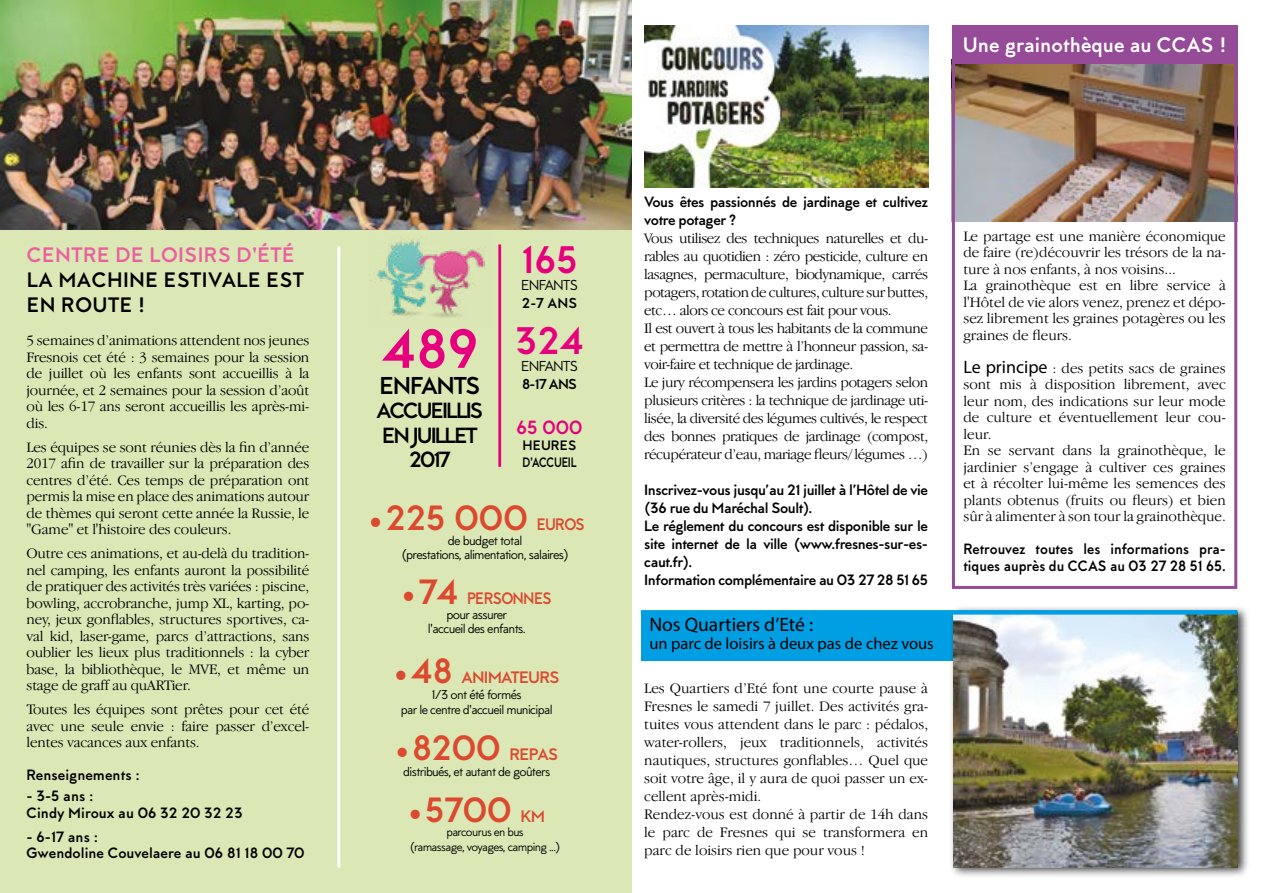
<style>
.page{position:relative;width:1263px;height:893px;background:#fff}
.page>*{position:absolute;margin:0;border:0;box-sizing:border-box;transform-origin:0 0}
.t1{font:700 55.05px "MTT Milano";color:#e6007d}
.t2{font:700 38.55px "MTT Milano";color:#e6007d}
.t3{font:700 35.25px "MTT Milano";color:#db4a2f}
.t4{font:700 24.45px "MTT Milano";letter-spacing:-.05em;color:#000}
.t5{font:700 22.05px/24.5px "MTT Milano";letter-spacing:-.09em;color:#000;text-align:center}
.t6{font:700 21px/25.2px "MTT Milano";letter-spacing:.02em;color:#000}
.t7{font:700 21px "MTT Milano";color:#fff}
.t8{font:700 21px "MTT Milano";letter-spacing:.02em;color:#ea609e}
.t9{font:19.5px "Myriad Pro";color:#000}
.t10{font:700 19.2px "MTT Milano";color:#e6007d}
.t11{font:700 16.65px "MTT Milano";letter-spacing:-.05em;color:#db4a2f}
.t12{font:700 16.65px "MTT Milano";letter-spacing:-.05em;color:#db4a2f;scale:.91 1}
.t13{font:16.5px "Myriad Pro";color:#000}
.t14{font:300 15px/16.5px "Garamond IT Cby BT";color:#000;text-align:justify}
.t15{font:300 15px/18px "Garamond IT Cby BT";letter-spacing:-.03em;color:#000}
.t16{font:700 15px/18px "MTT Milano";letter-spacing:-.03em;color:#000}
.t17{font:700 15px/16.5px "MTT Milano";color:#000}
.t18{font:700 15px/16.5px "MTT Milano";color:#000;scale:.96 1}
.t19{font:14.4px "MTT Milano";letter-spacing:-.05em;color:#000}
.t20{font:700 14.4px "MTT Milano";letter-spacing:-.05em;color:#000}
.t21{font:700 13.65px/16.5px "MTT Milano";letter-spacing:-.03em;color:#000}
.t22{font:13.05px/14.5px "MTT Milano";letter-spacing:-.05em;color:#000;text-align:center}
.t23{font:12.9px/15.6px "MTT Milano";letter-spacing:-.05em;color:#000;text-align:center}
.t24{font:12.15px/14.5px "MTT Milano";letter-spacing:-.05em;color:#000;text-align:center}
.s1{font-family:"Minion Pro";font-weight:400}
.s2{font-size:16.65px}
.s3{font-family:"Minion Pro";font-weight:400;font-size:35.25px}
.s4{font-size:35.25px}
.s5{font-family:"Myriad Pro";font-weight:400;font-size:18px}
</style>
<div class="page">
<div style="left:641px;top:612px;width:313px;height:49px;background:#009fe3"></div>
<img style="left:0;top:0;width:631px;height:230px">
<div style="left:0;top:230px;width:631px;height:663px;background:#dbe7b5"></div>
<img style="left:377px;top:240px;width:108px;height:78px">
<hr style="left:498px;top:244px;width:3px;height:223px;background:#e6007d">
<hr style="left:337px;top:246px;width:3px;height:621px;background:#fff">
<img style="left:956px;top:64px;width:277px;height:157px">
<div style="left:952px;top:57px;width:285px;height:532px;border:3px solid #954b97"></div>
<img style="left:644px;top:26px;width:284px;height:161px">
<div style="left:952px;top:26px;width:285px;height:38px;background:#954b97"></div>
<div style="left:949px;top:606px;width:300px;height:271px;background:#000;opacity:.75"></div>
<img style="left:954px;top:615px;width:283px;height:252px">
<div style="left:641px;top:610px;width:596px;height:5px;background:#009fe3"></div>
<h3 class="t8" style="left:27px;top:243px;width:270px">CENTRE DE LOISIRS D'ÉTÉ</h3>
<h3 class="t6" style="left:27px;top:268px;width:279px">LA MACHINE ESTIVALE EST<br>EN ROUTE !</h3>
<p class="t14" style="left:26px;top:332px;width:284px">5 semaines d’animations attendent nos jeunes Fresnois cet été : 3 semaines pour la session de juillet où les enfants sont accueillis à la journée, et 2 semaines pour la session d’août où les 6-17 ans seront accueillis les après-mi&shy;dis.</p>
<p class="t14" style="left:26px;top:439px;width:284px">Les équipes se sont réunies dès la fin d’année 2017 afin de travailler sur la préparation des centres d’été. Ces temps de préparation ont permis la mise en place des animations autour de thèmes qui seront cette année la Russie, le "Game" et l'histoire des couleurs.</p>
<p class="t14" style="left:26px;top:545px;width:284px">Outre ces animations, et au-delà du tradition&shy;nel camping, les enfants auront la possibilité de pratiquer des activités très variées : piscine, bowling, accrobranche, jump XL, karting, po&shy;ney, jeux gonflables, structures sportives, ca&shy;val kid, laser-game, parcs d’attractions, sans oublier les lieux plus traditionnels : la cyber base, la bibliothèque, le MVE, et même un stage de graff au quARTier.</p>
<p class="t14" style="left:26px;top:701px;width:284px">Toutes les équipes sont prêtes pour cet été avec une seule envie : faire passer d’excel&shy;lentes vacances aux enfants.</p>
<p class="t17" style="left:26px;top:768px;width:115px">Renseignements :</p>
<p class="t17" style="left:26px;top:789px;width:218px">- 3-5 ans :<br>Cindy Miroux au 06 32 20 32 23</p>
<p class="t17" style="left:26px;top:829px;width:280px">- 6-17 ans :<br>Gwendoline Couvelaere au 06 81 18 00 70</p>
<h1 class="t1" style="left:382px;top:317px;width:98px">489</h1>
<h3 class="t4" style="left:379px;top:371px;width:103px">ENFANTS</h3>
<h3 class="t5" style="left:377px;top:399px;width:108px">ACCUEILLIS<br>EN JUILLET<br>2017</h3>
<h2 class="t2" style="left:521px;top:238px;width:58px">165</h2>
<p class="t19" style="left:521px;top:277px;width:58px">ENFANTS</p>
<p class="t20" style="left:522px;top:294px;width:57px">2-7 ANS</p>
<h2 class="t2" style="left:515px;top:319px;width:70px">324</h2>
<p class="t19" style="left:521px;top:358px;width:58px">ENFANTS</p>
<p class="t20" style="left:522px;top:375px;width:56px">8-17 ANS</p>
<p class="t10" style="left:516px;top:416px;width:68px">65 000</p>
<p class="t21" style="left:523px;top:438px;width:55px">HEURES<br>D'ACCUEIL</p>
<h3 class="t3" style="left:369px;top:498px;width:217px"><span class="s1">•</span>225 000 <span class="s2">EUROS</span></h3>
<p class="t22" style="left:401px;top:533px;width:169px">de budget total<br>(prestations, alimentation, salaires)</p>
<p class="t12" style="left:402px;top:589px;width:166px"><span class="s3">•</span><span class="s4">74</span> PERSONNES</p>
<p class="t22" style="left:428px;top:607px;width:99px">pour assurer l'accueil des enfants.</p>
<p class="t11" style="left:394px;top:668px;width:167px"><span class="s3">•</span><span class="s4">48</span> ANIMATEURS</p>
<p class="t23" style="left:401px;top:687px;width:153px">1/3 ont été formés<br>par le centre d'accueil municipal</p>
<p class="t11" style="left:395px;top:745px;width:164px"><span class="s3">•</span><span class="s4">8200</span> REPAS</p>
<p class="t23" style="left:403px;top:764px;width:149px">distribués, et autant de goûters</p>
<h3 class="t3" style="left:409px;top:789px;width:138px"><span class="s1">•</span>5700 <span class="s2">KM</span></h3>
<p class="t24" style="left:410px;top:825px;width:152px">parcourus en bus<br>(ramassage, voyages, camping ...)</p>
<h3 class="t7" style="left:963px;top:33px;width:266px">Une grainothèque au CCAS !</h3>
<p class="t16" style="left:644px;top:193px;width:285px">Vous êtes passionnés de jardinage et cultivez votre potager ?</p>
<p class="t15" style="left:644px;top:229px;width:285px">Vous utilisez des techniques naturelles et du&shy;rables au quotidien : zéro pesticide, culture en lasagnes, permaculture, biodynamique, carrés potagers, rotation de cultures, culture sur buttes, etc… alors ce concours est fait pour vous.<br>Il est ouvert à tous les habitants de la commune et permettra de mettre à l’honneur passion, sa&shy;voir-faire et technique de jardinage.<br>Le jury récompensera les jardins potagers selon plusieurs critères : la technique de jardinage uti&shy;lisée, la diversité des légumes cultivés, le respect des bonnes pratiques de jardinage (compost, récupérateur d’eau, mariage fleurs/ légumes …)</p>
<p class="t16" style="left:644px;top:481px;width:285px">Inscrivez-vous jusqu’au 21 juillet à l’Hôtel de vie (36 rue du Maréchal Soult).<br>Le réglement du concours est disponible sur le site internet de la ville (www.fresnes-sur-es&shy;caut.fr).<br>Information complémentaire au 03 27 28 51 65</p>
<h3 class="t9" style="left:649px;top:612px;width:165px">Nos Quartiers d’Eté :</h3>
<p class="t13" style="left:649px;top:633px;width:286px">un parc de loisirs à deux pas de chez vous</p>
<p class="t14" style="left:644px;top:679px;width:285px;line-height:18px;text-align:left">Les Quartiers d’Eté font une courte pause à Fresnes le samedi 7 juillet. Des activités gra&shy;tuites vous attendent dans le parc : pédalos, water-rollers, jeux traditionnels, activités nautiques, structures gonflables… Quel que soit votre âge, il y aura de quoi passer un ex&shy;cellent après-midi.<br>Rendez-vous est donné à partir de 14h dans le parc de Fresnes qui se transformera en parc de loisirs rien que pour vous !</p>
<p class="t14" style="left:963px;top:227px;width:264px;text-align:left">Le partage est une manière économique de faire (re)découvrir les trésors de la na&shy;ture à nos enfants, à nos voisins...<br>La grainothèque est en libre service à l'Hôtel de vie alors venez, prenez et dépo&shy;sez librement les graines potagères ou les graines de fleurs.</p>
<p class="t14" style="left:963px;top:359px;width:264px;text-align:left"><span class="s5">Le principe</span> : des petits sacs de graines sont mis à disposition librement, avec leur nom, des indications sur leur mode de culture et éventuellement leur cou&shy;leur.<br>En se servant dans la grainothèque, le jardinier s’engage à cultiver ces graines et à récolter lui-même les semences des plants obtenus (fruits ou fleurs) et bien sûr à alimenter à son tour la grainothèque.</p>
<p class="t18" style="left:963px;top:541px;width:275px">Retrouvez toutes les informations pra&shy;tiques auprès du CCAS au 03 27 28 51 65.</p>
</div>
